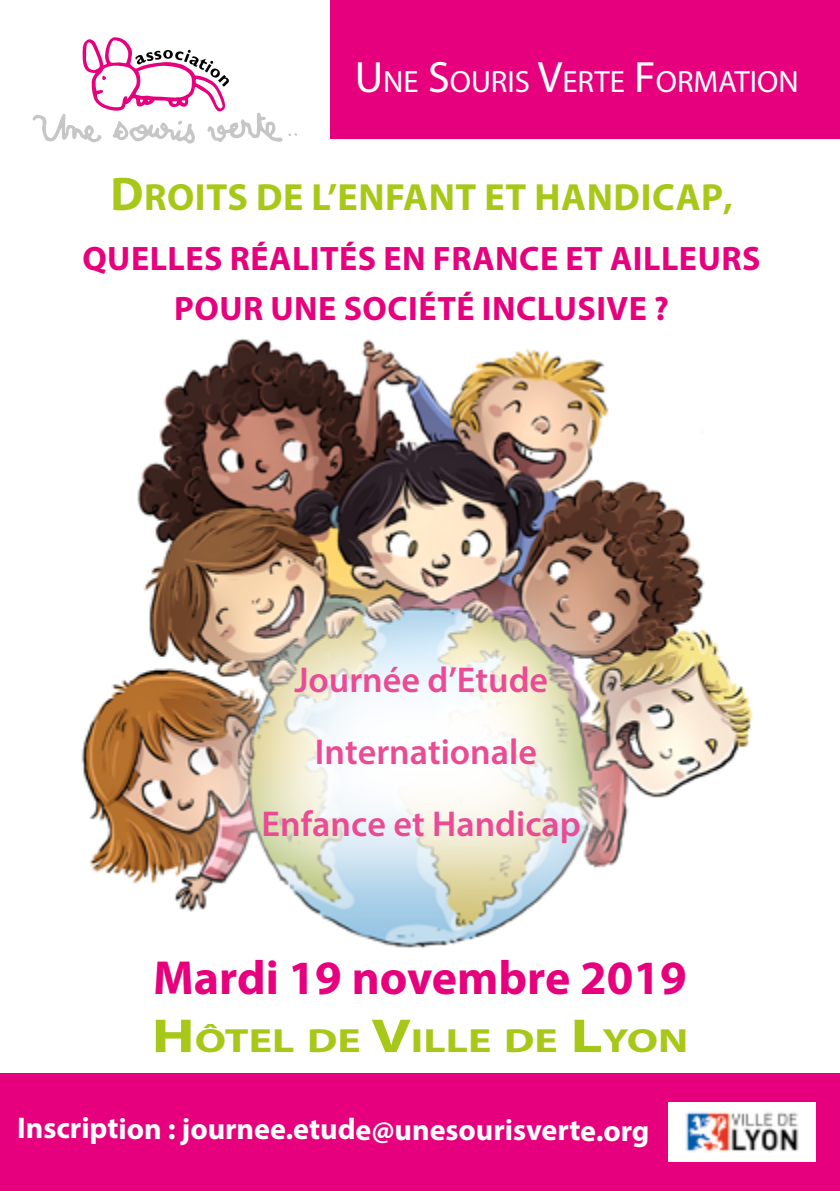
<style>
.page{position:relative;width:840px;height:1191px;background:#fff}
.page>*{position:absolute;margin:0;border:0;box-sizing:border-box;transform-origin:0 0}
.t1{font:700 48px "Myriad Pro";color:#e6007d}
.t2{font:700 38px "Myriad Pro";letter-spacing:.015em;color:#a8c819}
.t3{font:600 36px/72px "Myriad Pro";color:#ea4b94;text-align:center}
.t4{font:700 34px/50px "Myriad Pro";letter-spacing:.015em;color:#e6007d;text-align:center}
.t5{font:700 33.6px "Myriad Pro";color:#a8c819;scale:1.3 1}
.t6{font:30.8px "Myriad Pro";color:#fff}
.t7{font:700 30px "Myriad Pro";letter-spacing:-.005em;color:#fff}
.s1{font-size:44px}
.s2{font-size:47.6px}
.s3{font-size:36px}
.s4{font-size:48px}
</style>
<div class="page">
<img style="left:81px;top:338px;width:672px;height:546px">
<div style="left:0;top:1073px;width:839px;height:118px;background:#e6007d"></div>
<div style="left:330px;top:0;width:509px;height:139px;background:#e6007d"></div>
<svg style="left:33px;top:37px;width:264px;height:107px"></svg>
<img style="left:668px;top:1102px;width:147px;height:59px">
<img style="left:139px;top:538px;width:564px;height:410px">
<p class="t6" style="left:354px;top:62px;width:445px"><span class="s1">U</span>NE <span class="s1">S</span>OURIS <span class="s1">V</span>ERTE <span class="s1">F</span>ORMATION</p>
<p class="t2" style="left:110px;top:172px;width:623px"><span class="s2">D</span>ROITS DE L’ENFANT ET HANDICAP<span class="s3">,</span></p>
<p class="t4" style="left:82px;top:232px;width:679px">QUELLES RÉALITÉS EN FRANCE ET AILLEURS<br>POUR UNE SOCIÉTÉ INCLUSIVE ?</p>
<p class="t3" style="left:261px;top:643px;width:321px">Journée d’Etude<br>Internationale<br>Enfance et Handicap</p>
<h1 class="t1" style="left:153px;top:947px;width:535px">Mardi 19 novembre 2019</h1>
<p class="t5" style="left:152px;top:1018px;width:414px"><span class="s4">H</span>ÔTEL DE <span class="s4">V</span>ILLE DE <span class="s4">L</span>YON</p>
<p class="t7" style="left:17px;top:1109px;width:633px">Inscription : journee.etude@unesourisverte.org</p>
</div>
